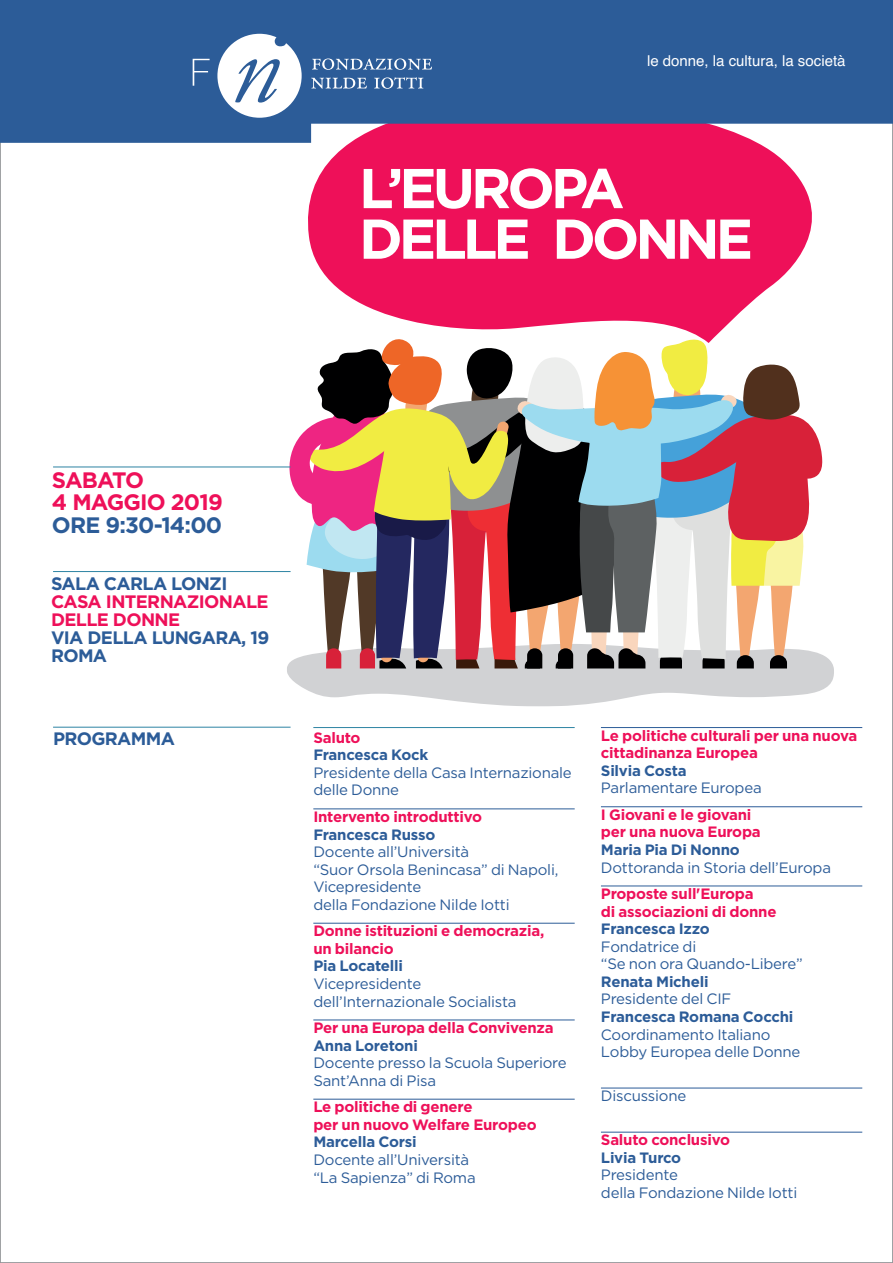
<style>
.page{position:relative;width:893px;height:1263px;background:#fff}
.page>*{position:absolute;margin:0;border:0;box-sizing:border-box;transform-origin:0 0}
.t1{font:700 55.95px/50.6px "Gotham";letter-spacing:-.075em;color:#fff}
.t2{font:700 22.35px/22.4px "Gotham";letter-spacing:-.035em;color:#ee1059}
.t3{font:700 22.35px "Gotham";letter-spacing:-.035em;color:#2c5c98}
.t4{font:700 18px/18px "Gotham";letter-spacing:-.035em;color:#2c5c98}
.t5{font:700 18px/18px "Gotham";letter-spacing:-.035em;color:#ee1059}
.t6{font:15px/17.5px "Gotham";letter-spacing:-.015em;color:#2c5c98}
.t7{font:700 15px/17.5px "Gotham";letter-spacing:-.015em;color:#ee1059}
.t8{font:700 15px "Gotham";letter-spacing:-.015em;color:#2c5c98}
.t9{font:15px "Helvetica";color:#fff}
</style>
<div class="page">
<svg style="left:287px;top:343px;width:547px;height:363px"></svg>
<svg style="left:308px;top:143px;width:504px;height:200px;fill:#ee1059"></svg>
<svg style="left:0;top:0;width:893px;height:143px;background:#3f5d97"></svg>
<svg style="left:193px;top:59px;width:17px;height:27px"></svg>
<svg style="left:217px;top:34px;width:85px;height:84px"></svg>
<svg style="left:312px;top:58px;width:120px;height:12px"></svg>
<svg style="left:311px;top:78px;width:56px;height:11px"></svg>
<svg style="left:374px;top:77px;width:49px;height:12px"></svg>
<hr style="left:313px;top:727px;width:262px;height:1px;background:#2d83a3">
<hr style="left:313px;top:808px;width:262px;height:1px;background:#2c5c98">
<hr style="left:313px;top:923px;width:262px;height:1px;background:#2c5c98">
<hr style="left:313px;top:1019px;width:262px;height:1px;background:#2c5c98">
<hr style="left:313px;top:1099px;width:262px;height:1px;background:#2c5c98">
<hr style="left:601px;top:727px;width:261px;height:1px;background:#2c5c98">
<hr style="left:601px;top:806px;width:261px;height:1px;background:#2c5c98">
<hr style="left:601px;top:885px;width:261px;height:1px;background:#2c5c98">
<hr style="left:601px;top:1088px;width:261px;height:1px;background:#2c5c98">
<hr style="left:601px;top:1132px;width:261px;height:1px;background:#2c5c98">
<hr style="left:53px;top:727px;width:238px;height:1px;background:#2d83a3">
<hr style="left:53px;top:571px;width:238px;height:1px;background:#2d83a3">
<hr style="left:53px;top:467px;width:238px;height:1px;background:#2d83a3">
<p class="t9" style="left:647px;top:55px;width:200px">le donne, la cultura, la società</p>
<h1 class="t1" style="left:359px;top:167px;width:396px">L’EUROPA<br>DELLE DONNE</h1>
<h2 class="t2" style="left:52px;top:471px;width:172px">SABATO<br>4 MAGGIO 2019</h2>
<h2 class="t3" style="left:52px;top:516px;width:172px">ORE 9:30-14:00</h2>
<p class="t4" style="left:51px;top:576px;width:178px">SALA CARLA LONZI</p>
<p class="t5" style="left:51px;top:594px;width:219px">CASA INTERNAZIONALE<br>DELLE DONNE</p>
<p class="t4" style="left:51px;top:630px;width:220px">VIA DELLA LUNGARA, 19<br>ROMA</p>
<p class="t4" style="left:53px;top:730px;width:123px">PROGRAMMA</p>
<p class="t7" style="left:313px;top:730px;width:49px">Saluto</p>
<p class="t8" style="left:313px;top:749px;width:117px">Francesca Kock</p>
<p class="t6" style="left:313px;top:764px;width:260px">Presidente della Casa Internazionale delle Donne</p>
<p class="t7" style="left:313px;top:809px;width:170px">Intervento introduttivo</p>
<p class="t8" style="left:313px;top:829px;width:124px">Francesca Russo</p>
<p class="t6" style="left:313px;top:843px;width:247px">Docente all’Università<br>“Suor Orsola Benincasa” di Napoli,<br>Vicepresidente<br>della Fondazione Nilde Iotti</p>
<p class="t7" style="left:313px;top:923px;width:233px">Donne istituzioni e democrazia, un bilancio</p>
<p class="t8" style="left:313px;top:960px;width:91px">Pia Locatelli</p>
<p class="t6" style="left:313px;top:975px;width:205px">Vicepresidente dell’Internazionale Socialista</p>
<p class="t7" style="left:313px;top:1020px;width:242px">Per una Europa della Convivenza</p>
<p class="t8" style="left:313px;top:1040px;width:106px">Anna Loretoni</p>
<p class="t6" style="left:313px;top:1054px;width:255px">Docente presso la Scuola Superiore<br>Sant’Anna di Pisa</p>
<p class="t7" style="left:313px;top:1099px;width:225px">Le politiche di genere<br>per un nuovo Welfare Europeo</p>
<p class="t8" style="left:313px;top:1136px;width:105px">Marcella Corsi</p>
<p class="t6" style="left:313px;top:1151px;width:164px">Docente all’Università “La Sapienza” di Roma</p>
<p class="t7" style="left:601px;top:728px;width:258px">Le politiche culturali per una nuova cittadinanza Europea</p>
<p class="t8" style="left:601px;top:765px;width:87px">Silvia Costa</p>
<p class="t6" style="left:601px;top:779px;width:162px">Parlamentare Europea</p>
<p class="t7" style="left:601px;top:807px;width:161px">I Giovani e le giovani per una nuova Europa</p>
<p class="t8" style="left:601px;top:844px;width:140px">Maria Pia Di Nonno</p>
<p class="t6" style="left:601px;top:858px;width:232px">Dottoranda in Storia dell’Europa</p>
<p class="t7" style="left:601px;top:886px;width:177px">Proposte sull'Europa<br>di associazioni di donne</p>
<p class="t8" style="left:601px;top:923px;width:110px">Francesca Izzo</p>
<p class="t6" style="left:601px;top:938px;width:203px">Fondatrice di<br>“Se non ora Quando-Libere”</p>
<p class="t8" style="left:601px;top:976px;width:109px">Renata Micheli</p>
<p class="t6" style="left:601px;top:990px;width:132px">Presidente del CIF</p>
<p class="t8" style="left:601px;top:1011px;width:194px">Francesca Romana Cocchi</p>
<p class="t6" style="left:601px;top:1025px;width:201px">Coordinamento Italiano<br>Lobby Europea delle Donne</p>
<p class="t6" style="left:601px;top:1087px;width:87px">Discussione</p>
<p class="t7" style="left:601px;top:1132px;width:131px">Saluto conclusivo</p>
<p class="t8" style="left:601px;top:1152px;width:82px">Livia Turco</p>
<p class="t6" style="left:601px;top:1166px;width:198px">Presidente<br>della Fondazione Nilde Iotti</p>
</div>
